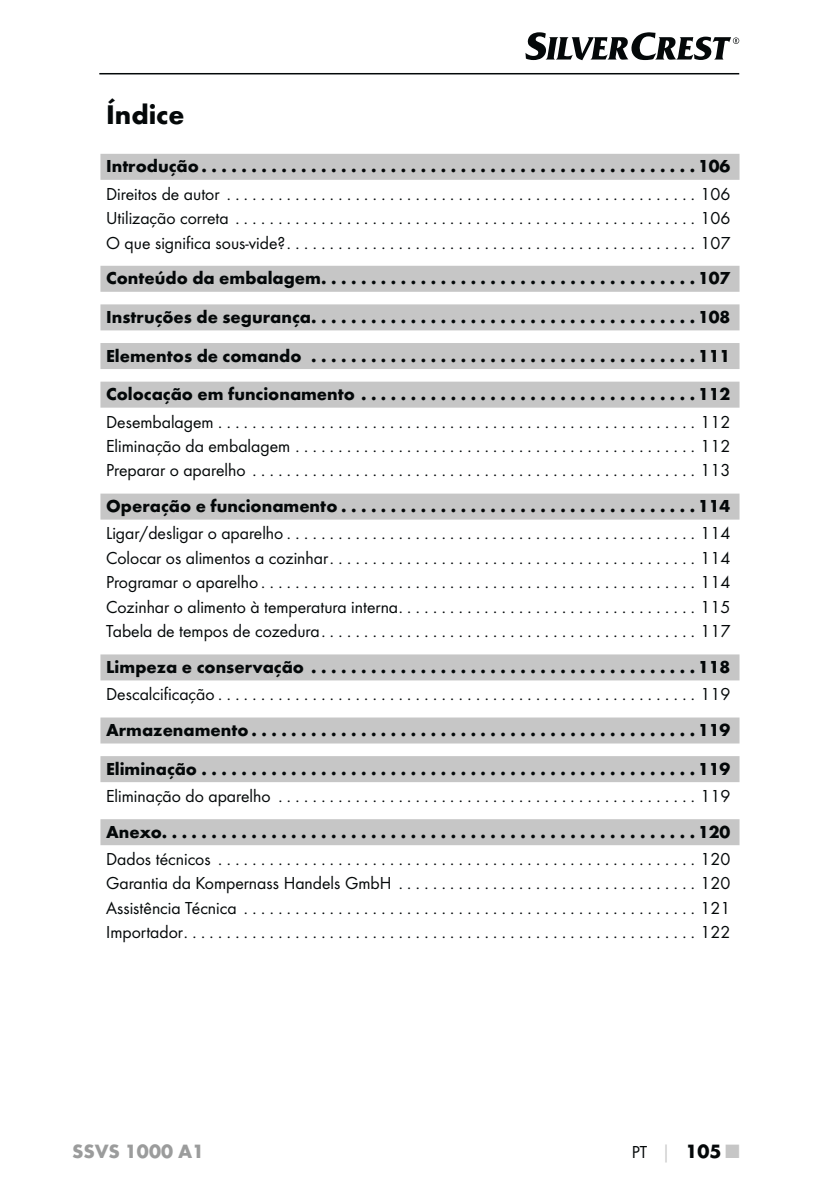
<style>
.page{position:relative;width:840px;height:1191px;background:#fff}
.page>*{position:absolute;margin:0;border:0;box-sizing:border-box;transform-origin:0 0}
.t1{font:700 28px "Futura";color:#040809}
.t2{font:700 20px "Futura";color:#9b9c9c}
.t3{font:700 20px "Futura";color:#040809}
.t4{font:18px/24.4px "Futura Boo";color:#040809;text-align:justify}
.t5{font:700 18px/38.6px "Futura";color:#040809;text-align:justify}
.s1{font-family:"Futura Boo";font-weight:400;font-size:18px}
.s2{font-size:18px;color:#c6c6c6}
.s3{color:#c6c6c6}
</style>
<div class="page">
<hr style="left:99px;top:73px;width:639px;height:1px;background:#040809">
<svg style="left:525px;top:32px;width:213px;height:28px"></svg>
<div style="left:100px;top:154px;width:639px;height:26px;background:#c6c6c6"></div>
<div style="left:100px;top:266px;width:639px;height:26px;background:#c6c6c6"></div>
<div style="left:100px;top:304px;width:639px;height:26px;background:#c6c6c6"></div>
<div style="left:100px;top:343px;width:639px;height:26px;background:#c6c6c6"></div>
<div style="left:100px;top:382px;width:639px;height:26px;background:#c6c6c6"></div>
<div style="left:100px;top:493px;width:639px;height:26px;background:#c6c6c6"></div>
<div style="left:100px;top:654px;width:639px;height:26px;background:#c6c6c6"></div>
<div style="left:100px;top:717px;width:639px;height:26px;background:#c6c6c6"></div>
<div style="left:100px;top:756px;width:639px;height:26px;background:#c6c6c6"></div>
<div style="left:100px;top:819px;width:639px;height:26px;background:#c6c6c6"></div>
<h1 class="t1" style="left:106px;top:104px;width:80px">Índice</h1>
<p class="t5" style="left:106px;top:149px;width:625px">Introdução ..................................................106</p>
<p class="t4" style="left:106px;top:182px;width:625px">Direitos de autor .......................................................106<br>Utilização correta ......................................................106<br>O que significa sous-vide? ................................................107</p>
<p class="t5" style="left:106px;top:261px;width:625px">Conteúdo da embalagem ......................................107<br>Instruções de segurança .......................................108<br>Elementos de comando .......................................111<br>Colocação em funcionamento ..................................112</p>
<p class="t4" style="left:106px;top:410px;width:625px">Desembalagem ........................................................112<br>Eliminação da embalagem ...............................................112<br>Preparar o aparelho ....................................................113</p>
<p class="t5" style="left:106px;top:488px;width:625px">Operação e funcionamento ....................................114</p>
<p class="t4" style="left:106px;top:522px;width:625px">Ligar/desligar o aparelho ................................................114<br>Colocar os alimentos a cozinhar ...........................................114<br>Programar o aparelho ...................................................114<br>Cozinhar o alimento à temperatura interna ...................................115<br>Tabela de tempos de cozedura ............................................117</p>
<p class="t5" style="left:106px;top:649px;width:625px">Limpeza e conservação .......................................118</p>
<p class="t4" style="left:106px;top:683px;width:625px">Descalcificação ........................................................119</p>
<p class="t5" style="left:106px;top:712px;width:625px">Armazenamento .............................................119<br>Eliminação ..................................................119</p>
<p class="t4" style="left:106px;top:784px;width:625px">Eliminação do aparelho .................................................119</p>
<p class="t5" style="left:106px;top:814px;width:625px">Anexo. . . . . . . . . . . . . . . . . . . . . . . . . . . . . . . . . . . . . . . . . . . . . . . . . . . . . . 120</p>
<p class="t4" style="left:106px;top:847px;width:625px">Dados técnicos ........................................................120<br>Garantia da Kompernass Handels GmbH ...................................120<br>Assistência Técnica .....................................................121<br>Importador ............................................................122</p>
<p class="t2" style="left:72px;top:1143px;width:134px">SSVS 1000 A1</p>
<p class="t3" style="left:631px;top:1143px;width:109px"><span class="s1">PT</span> <span class="s2">│</span> 105 <span class="s3">■</span></p>
</div>
